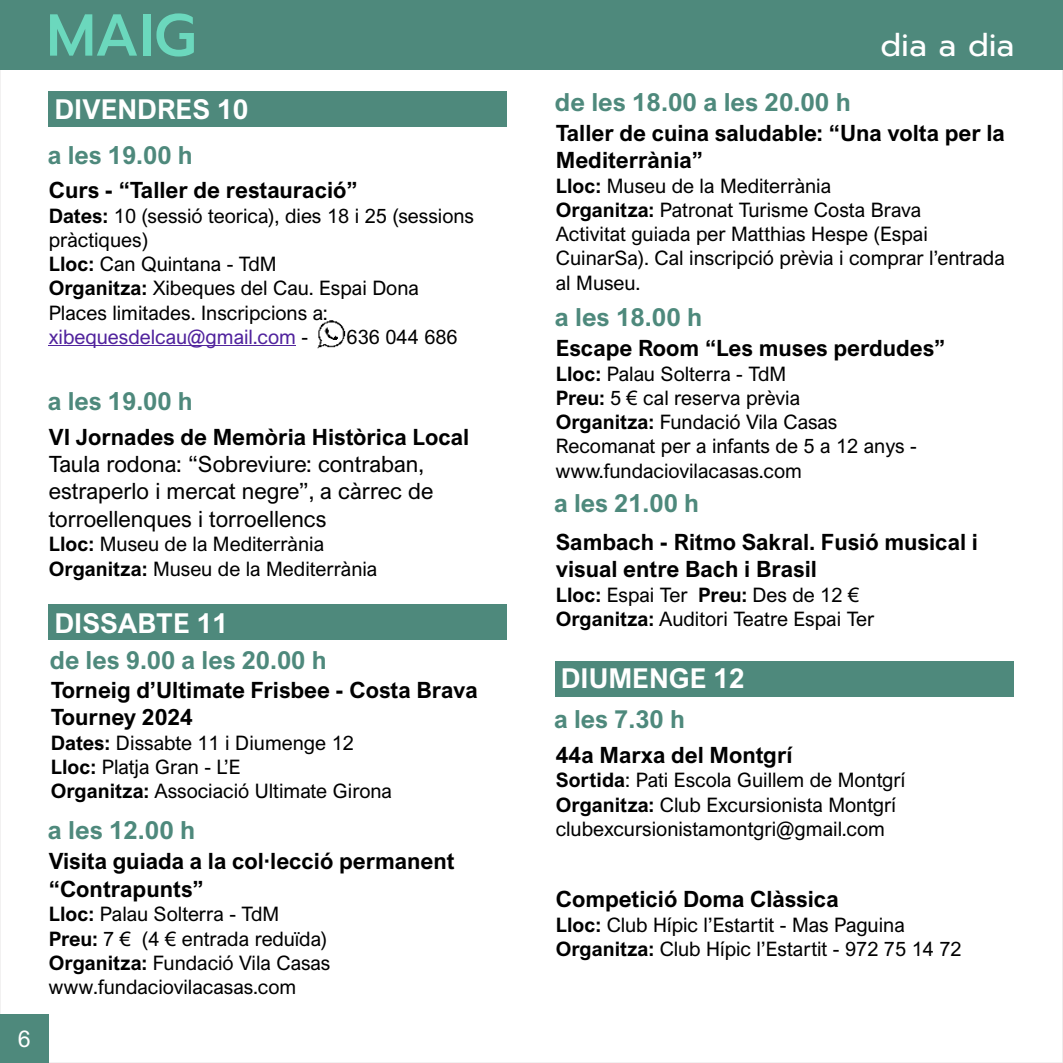
<style>
.page{position:relative;width:1063px;height:1063px;background:#fff}
.page>*{position:absolute;margin:0;border:0;box-sizing:border-box;transform-origin:0 0}
.t1{font:500 59.25px "Prompt";color:#6bd8bd}
.t2{font:31.5px "Prompt";color:#fff}
.t3{font:700 27.5px "Arial Nova";color:#fff}
.t4{font:700 25px "Arial Nova";color:#4e897c}
.t5{font:23.25px "Arial Nova";color:#fff}
.t6{font:700 22.5px/27.2px "Arial Nova";color:#000}
.t7{font:22.5px/27.2px "Arial Nova";color:#000}
.t8{font:20px/24.2px "Arial Nova";color:#000}
.s1{font-weight:700}
.s2{color:#51239d}
</style>
<div class="page">
<div style="left:0;top:1014px;width:49px;height:49px;background:#4e897c"></div>
<div style="left:0;top:0;width:1063px;height:70px;background:#4e897c"></div>
<hr style="left:49px;top:346px;width:247px;height:1px;background:#51239d">
<div style="left:49px;top:91px;width:458px;height:36px;background:#4e897c"></div>
<div style="left:49px;top:604px;width:458px;height:36px;background:#4e897c"></div>
<div style="left:556px;top:661px;width:458px;height:36px;background:#4e897c"></div>
<img style="left:317px;top:320px;width:29px;height:29px">
<p class="t5" style="left:18px;top:1030px;width:14px">6</p>
<h1 class="t1" style="left:46px;top:11px;width:151px">MAIG</h1>
<h3 class="t3" style="left:55px;top:99px;width:195px">DIVENDRES 10</h3>
<p class="t4" style="left:48px;top:146px;width:147px">a les 19.00 h</p>
<p class="t6" style="left:49px;top:179px;width:310px">Curs - “Taller de restauració”</p>
<p class="t8" style="left:49px;top:205px;width:427px"><span class="s1">Dates:</span> 10 (sessió teorica), dies 18 i 25 (sessions pràctiques)<br><span class="s1">Lloc:</span> Can Quintana - TdM<br><span class="s1">Organitza:</span> Xibeques del Cau. Espai Dona<br>Places limitades. Inscripcions a: <span class="s2">xibequesdelcau@gmail.com</span> -</p>
<p class="t8" style="left:347px;top:326px;width:113px">636 044 686</p>
<p class="t4" style="left:48px;top:391px;width:147px">a les 19.00 h</p>
<p class="t6" style="left:49px;top:425px;width:422px">VI Jornades de Memòria Històrica Local</p>
<p class="t7" style="left:49px;top:453px;width:386px">Taula rodona: “Sobreviure: contraban, estraperlo i mercat negre”, a càrrec de torroellenques i torroellencs</p>
<p class="t8" style="left:49px;top:534px;width:330px"><span class="s1">Lloc:</span> Museu de la Mediterrània<br><span class="s1">Organitza:</span> Museu de la Mediterrània</p>
<h3 class="t3" style="left:55px;top:613px;width:175px">DISSABTE 11</h3>
<p class="t4" style="left:50px;top:651px;width:278px">de les 9.00 a les 20.00 h</p>
<p class="t6" style="left:51px;top:678px;width:428px">Torneig d’Ultimate Frisbee - Costa Brava<br>Tourney 2024</p>
<p class="t8" style="left:51px;top:732px;width:343px"><span class="s1">Dates:</span> Dissabte 11 i Diumenge 12<br><span class="s1">Lloc:</span> Platja Gran - L’E<br><span class="s1">Organitza:</span> Associació Ultimate Girona</p>
<p class="t4" style="left:48px;top:821px;width:149px">a les 12.00 h</p>
<p class="t6" style="left:49px;top:850px;width:407px">Visita guiada a la col·lecció permanent “Contrapunts”</p>
<p class="t8" style="left:49px;top:904px;width:283px"><span class="s1">Lloc:</span> Palau Solterra - TdM<br><span class="s1">Preu:</span> 7 € (4 € entrada reduïda)<br><span class="s1">Organitza:</span> Fundació Vila Casas www.fundaciovilacasas.com</p>
<p class="t4" style="left:555px;top:92px;width:297px">de les 18.00 a les 20.00 h</p>
<h2 class="t2" style="left:881px;top:32px;width:135px">dia a dia</h2>
<p class="t6" style="left:556px;top:121px;width:451px">Taller de cuina saludable: “Una volta per la<br>Mediterrània”</p>
<p class="t8" style="left:556px;top:176px;width:451px"><span class="s1">Lloc:</span> Museu de la Mediterrània<br><span class="s1">Organitza:</span> Patronat Turisme Costa Brava<br>Activitat guiada per Matthias Hespe (Espai CuinarSa). Cal inscripció prèvia i comprar l’entrada al Museu.</p>
<p class="t4" style="left:555px;top:308px;width:149px">a les 18.00 h</p>
<p class="t6" style="left:556px;top:337px;width:391px">Escape Room “Les muses perdudes”</p>
<p class="t8" style="left:556px;top:364px;width:363px"><span class="s1">Lloc:</span> Palau Solterra - TdM<br><span class="s1">Preu:</span> 5 € cal reserva prèvia<br><span class="s1">Organitza:</span> Fundació Vila Casas<br>Recomanat per a infants de 5 a 12 anys - www.fundaciovilacasas.com</p>
<p class="t4" style="left:554px;top:494px;width:147px">a les 21.00 h</p>
<p class="t6" style="left:556px;top:530px;width:424px">Sambach - Ritmo Sakral. Fusió musical i visual entre Bach i Brasil</p>
<p class="t8" style="left:556px;top:585px;width:320px"><span class="s1">Lloc:</span> Espai Ter <span class="s1">Preu:</span> Des de 12 €<br><span class="s1">Organitza:</span> Auditori Teatre Espai Ter</p>
<h3 class="t3" style="left:561px;top:668px;width:185px">DIUMENGE 12</h3>
<p class="t4" style="left:554px;top:710px;width:132px">a les 7.30 h</p>
<p class="t6" style="left:556px;top:743px;width:238px">44a Marxa del Montgrí</p>
<p class="t8" style="left:556px;top:770px;width:351px"><span class="s1">Sortida</span>: Pati Escola Guillem de Montgrí<br><span class="s1">Organitza:</span> Club Excursionista Montgrí clubexcursionistamontgri@gmail.com</p>
<p class="t6" style="left:556px;top:887px;width:285px">Competició Doma Clàssica</p>
<p class="t8" style="left:556px;top:914px;width:407px"><span class="s1">Lloc:</span> Club Hípic l’Estartit - Mas Paguina<br><span class="s1">Organitza:</span> Club Hípic l’Estartit - 972 75 14 72</p>
</div>
